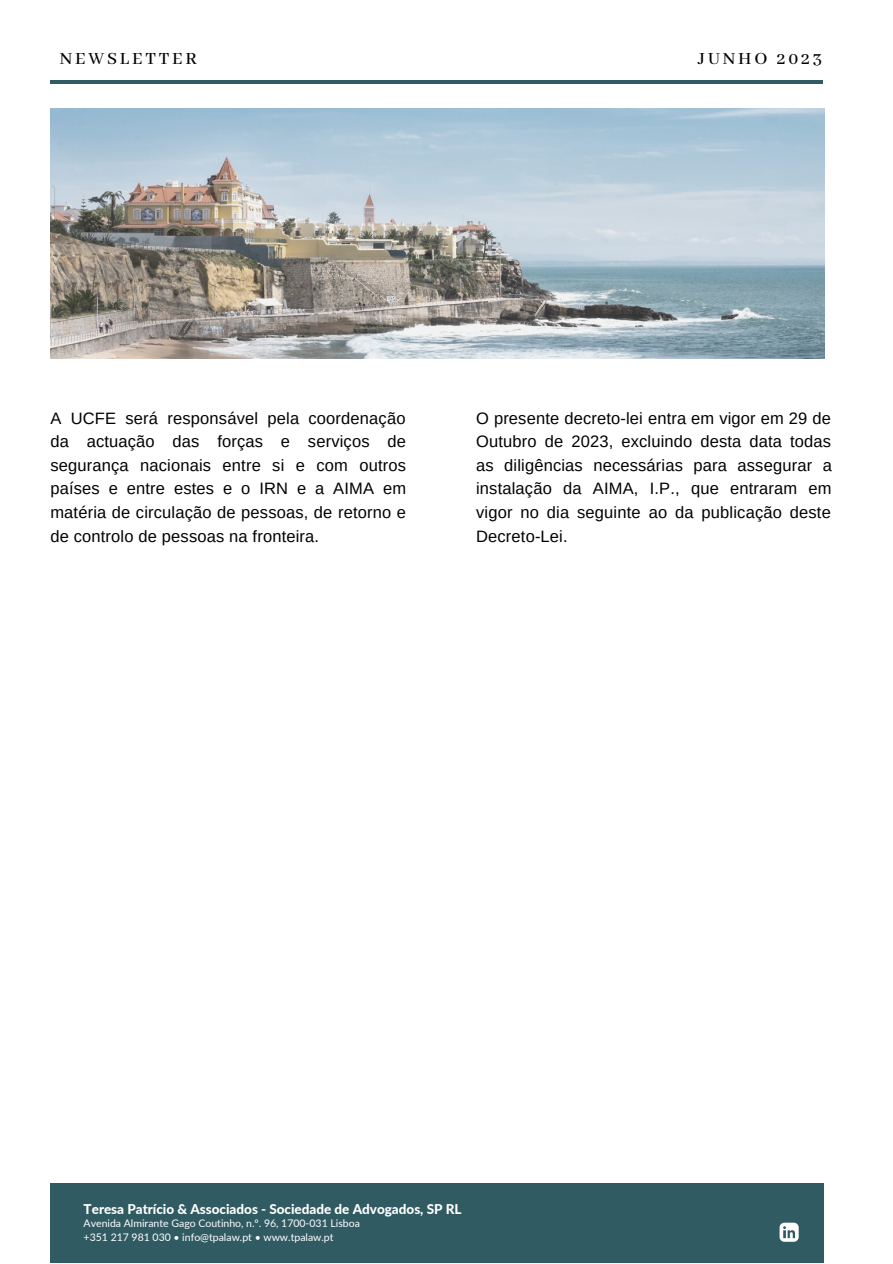
<style>
.page{position:relative;width:893px;height:1264px;background:#fff}
.page>*{position:absolute;margin:0;border:0;box-sizing:border-box;transform-origin:0 0}
.t1{font:500 19.05px "Abhaya Libre";letter-spacing:.15em;color:#000}
.t2{font:16.5px/23.5px "Arimo";letter-spacing:.01em;color:#000;text-align:justify}
.t3{font:800 13.5px "Lato";color:#fff}
.t4{font:10.5px "Lato";color:#fff}
</style>
<div class="page">
<img style="left:50px;top:109px;width:774px;height:249px">
<hr style="left:51px;top:80px;width:771px;height:4px;background:#315b63">
<div style="left:50px;top:1183px;width:774px;height:79px;background:#315b63"></div>
<svg style="left:779px;top:1222px;width:19px;height:19px"></svg>
<p class="t1" style="left:60px;top:48px;width:138px">NEWSLETTER</p>
<p class="t1" style="left:698px;top:48px;width:125px">JUNHO 2023</p>
<p class="t2" style="left:50px;top:406px;width:357px">A UCFE será responsável pela coordenação da actuação das forças e serviços de segurança nacionais entre si e com outros países e entre estes e o IRN e a AIMA em matéria de circulação de pessoas, de retorno e de controlo de pessoas na fronteira.</p>
<p class="t2" style="left:476px;top:406px;width:357px">O presente decreto-lei entra em vigor em 29 de Outubro de 2023, excluindo desta data todas as diligências necessárias para assegurar a instalação da AIMA, I.P., que entraram em vigor no dia seguinte ao da publicação deste Decreto-Lei.</p>
<p class="t3" style="left:84px;top:1200px;width:379px">Teresa Patrício &amp; Associados - Sociedade de Advogados, SP RL</p>
<p class="t4" style="left:84px;top:1216px;width:278px">Avenida Almirante Gago Coutinho, n.º. 96, 1700-031 Lisboa</p>
<p class="t4" style="left:84px;top:1230px;width:251px">+351 217 981 030 • info@tpalaw.pt • www.tpalaw.pt</p>
</div>
